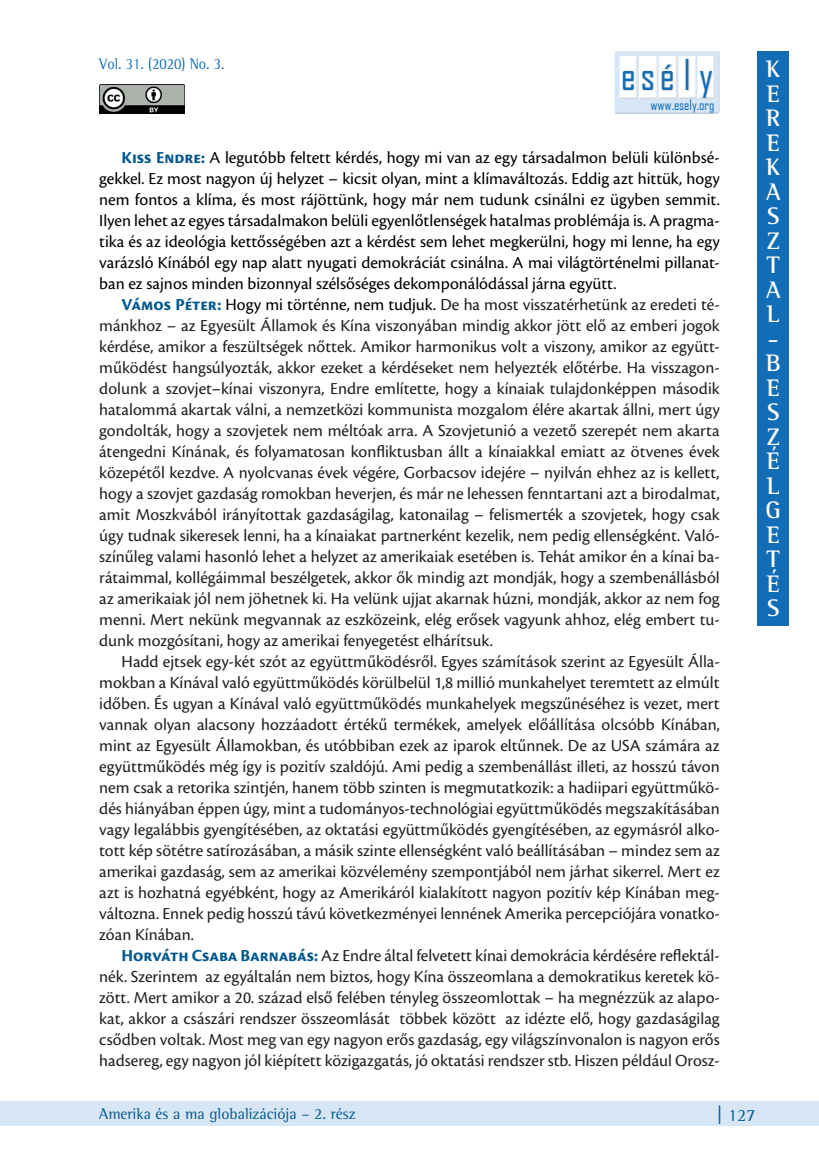
<style>
.page{position:relative;width:819px;height:1166px;background:#fff}
.page>*{position:absolute;margin:0;border:0;box-sizing:border-box;transform-origin:0 0}
.t1{font:40.6px "Agency FB";letter-spacing:.16em;color:#126db7}
.t2{font:700 24.5px/24.5px "Rotis Serif";color:#fff;text-align:justify}
.esély_főszöveg{font:17.5px/21px "Cronos Pro";color:#231f20;text-align:justify}
.esély_főszöveg-2{font:17.5px/21px "Cronos Pro";color:#000;text-align:justify}
.t3{font:17.5px "Rotis Serif";color:#01588f}
.t4{font:15.75px "Rotis Serif";color:#01588f}
.t5{font:15.75px "Rotis Serif";color:#126db7;scale:.9 1}
.t6{font:14px "Agency FB";color:#126db7}
.s1{font-weight:700;color:#01588f}
.s2{color:#000}
.s3{font-size:21px}
</style>
<div class="page">
<div style="left:0;top:1101px;width:819px;height:25px;background:#d7e6f5"></div>
<img style="left:99px;top:84px;width:85px;height:30px">
<div style="left:612px;top:50px;width:109px;height:64px;background:#231f20;opacity:.45"></div>
<div style="left:618px;top:54px;width:21px;height:45px;background:#d9e7f5"></div>
<div style="left:618px;top:56px;width:21px;height:44px;background:#231f20;opacity:.45"></div>
<div style="left:638px;top:54px;width:21px;height:45px;background:#d9e7f5"></div>
<div style="left:638px;top:56px;width:21px;height:44px;background:#231f20;opacity:.45"></div>
<div style="left:656px;top:53px;width:23px;height:46px;background:#d7e6f5"></div>
<div style="left:656px;top:55px;width:23px;height:45px;background:#231f20;opacity:.45"></div>
<div style="left:678px;top:53px;width:21px;height:46px;background:#d7e6f5"></div>
<div style="left:678px;top:55px;width:21px;height:45px;background:#231f20;opacity:.45"></div>
<div style="left:696px;top:53px;width:21px;height:46px;background:#d7e6f5"></div>
<div style="left:696px;top:55px;width:21px;height:45px;background:#231f20;opacity:.45"></div>
<div style="left:622px;top:71px;width:13px;height:20px;background:#231f20;opacity:.21"></div>
<div style="left:642px;top:71px;width:12px;height:20px;background:#231f20;opacity:.21"></div>
<div style="left:662px;top:65px;width:12px;height:26px;background:#231f20;opacity:.21"></div>
<div style="left:685px;top:59px;width:5px;height:32px;background:#231f20;opacity:.21"></div>
<div style="left:699px;top:71px;width:14px;height:28px;background:#231f20;opacity:.21"></div>
<div style="left:757px;top:51px;width:32px;height:575px;background:#126db7"></div>
<p class="t5" style="left:99px;top:54px;width:141px">Vol. 31. (2020) No. 3.</p>
<h1 class="t1" style="left:620px;top:50px;width:94px">esély</h1>
<p class="t6" style="left:650px;top:96px;width:65px">www.esely.org</p>
<p class="esély_főszöveg-2" style="left:99px;top:147px;width:622px;text-indent:22px"><span class="s1">Kiss Endre:</span> A legutóbb feltett kérdés, hogy mi van az egy társadalmon belüli különbsé&shy;gekkel. Ez most nagyon új helyzet – kicsit olyan, mint a klímaváltozás. Eddig azt hittük, hogy nem fontos a klíma, és most rájöttünk, hogy már nem tudunk csinálni ez ügyben semmit.<br>Ilyen lehet az egyes társadalmakon belüli egyenlőtlenségek hatalmas problémája is. A pragma&shy;tika és az ideológia kettősségében azt a kérdést sem lehet megkerülni, hogy mi lenne, ha egy varázsló Kínából egy nap alatt nyugati demokráciát csinálna. A mai világtörténelmi pillanat&shy;ban ez sajnos minden bizonnyal szélsőséges dekomponálódással járna együtt.</p>
<p class="esély_főszöveg" style="left:99px;top:294px;width:622px;text-indent:22px"><span class="s1">Vámos Péter:</span> <span class="s2">Hogy mi történne, nem tudjuk.</span> De ha most visszatérhetünk az eredeti té&shy;mánkhoz – az Egyesült Államok és Kína viszonyában mindig akkor jött elő az emberi jogok kérdése, amikor a feszültségek nőttek. Amikor harmonikus volt a viszony, amikor az együtt&shy;működést hangsúlyozták, akkor ezeket a kérdéseket nem helyezték előtérbe. Ha visszagon&shy;dolunk a szovjet–kínai viszonyra, Endre említette, hogy a kínaiak tulajdonképpen második hatalommá akartak válni, a nemzetközi kommunista mozgalom élére akartak állni, mert úgy gondolták, hogy a szovjetek nem méltóak arra. A Szovjetunió a vezető szerepét nem akarta átengedni Kínának, és folyamatosan konfliktusban állt a kínaiakkal emiatt az ötvenes évek közepétől kezdve. A nyolcvanas évek végére, Gorbacsov idejére – nyilván ehhez az is kellett, hogy a szovjet gazdaság romokban heverjen, és már ne lehessen fenntartani azt a birodalmat, amit Moszkvából irányítottak gazdaságilag, katonailag – felismerték a szovjetek, hogy csak úgy tudnak sikeresek lenni, ha a kínaiakat partnerként kezelik, nem pedig ellenségként. Való&shy;színűleg valami hasonló lehet a helyzet az amerikaiak esetében is. Tehát amikor én a kínai ba&shy;rátaimmal, kollégáimmal beszélgetek, akkor ők mindig azt mondják, hogy a szembenállásból az amerikaiak jól nem jöhetnek ki. Ha velünk ujjat akarnak húzni, mondják, akkor az nem fog menni. Mert nekünk megvannak az eszközeink, elég erősek vagyunk ahhoz, elég embert tu&shy;dunk mozgósítani, hogy az amerikai fenyegetést elhárítsuk.</p>
<p class="esély_főszöveg" style="left:99px;top:651px;width:622px;text-indent:22px">Hadd ejtsek egy-két szót az együttműködésről. Egyes számítások szerint az Egyesült Álla&shy;mokban a Kínával való együttműködés körülbelül 1,8 millió munkahelyet teremtett az elmúlt időben. És ugyan a Kínával való együttműködés munkahelyek megszűnéséhez is vezet, mert vannak olyan alacsony hozzáadott értékű termékek, amelyek előállítása olcsóbb Kínában, mint az Egyesült Államokban, és utóbbiban ezek az iparok eltűnnek. De az USA számára az együttműködés még így is pozitív szaldójú. Ami pedig a szembenállást illeti, az hosszú távon nem csak a retorika szintjén, hanem több szinten is megmutatkozik: a hadiipari együttműkö&shy;dés hiányában éppen úgy, mint a tudományos-technológiai együttműködés megszakításában vagy legalábbis gyengítésében, az oktatási együttműködés gyengítésében, az egymásról alko&shy;tott kép sötétre satírozásában, a másik szinte ellenségként való beállításában – mindez sem az amerikai gazdaság, sem az amerikai közvélemény szempontjából nem járhat sikerrel. Mert ez azt is hozhatná egyébként, hogy az Amerikáról kialakított nagyon pozitív kép Kínában meg&shy;változna. Ennek pedig hosszú távú következményei lennének Amerika percepciójára vonatko&shy;zóan Kínában.</p>
<p class="esély_főszöveg" style="left:99px;top:945px;width:622px;text-indent:22px"><span class="s1">Horváth Csaba Barnabás:</span> Az Endre által felvetett kínai demokrácia kérdésére reflektál&shy;nék. Szerintem az egyáltalán nem biztos, hogy Kína összeomlana a demokratikus keretek kö&shy;zött. Mert amikor a 20. század első felében tényleg összeomlottak – ha megnézzük az alapo&shy;kat, akkor a császári rendszer összeomlását többek között az idézte elő, hogy gazdaságilag csődben voltak. Most meg van egy nagyon erős gazdaság, egy világszínvonalon is nagyon erős hadsereg, egy nagyon jól kiépített közigazgatás, jó oktatási rendszer stb. Hiszen például Orosz-</p>
<h2 class="t2" style="left:765px;top:56px;width:17px">K E R E K A S Z T A L - B E S Z É L G E T É S</h2>
<p class="t4" style="left:99px;top:1105px;width:258px">Amerika és a ma globalizációja – 2. rész</p>
<p class="t3" style="left:716px;top:1105px;width:41px"><span class="s3">|</span> 127</p>
</div>
